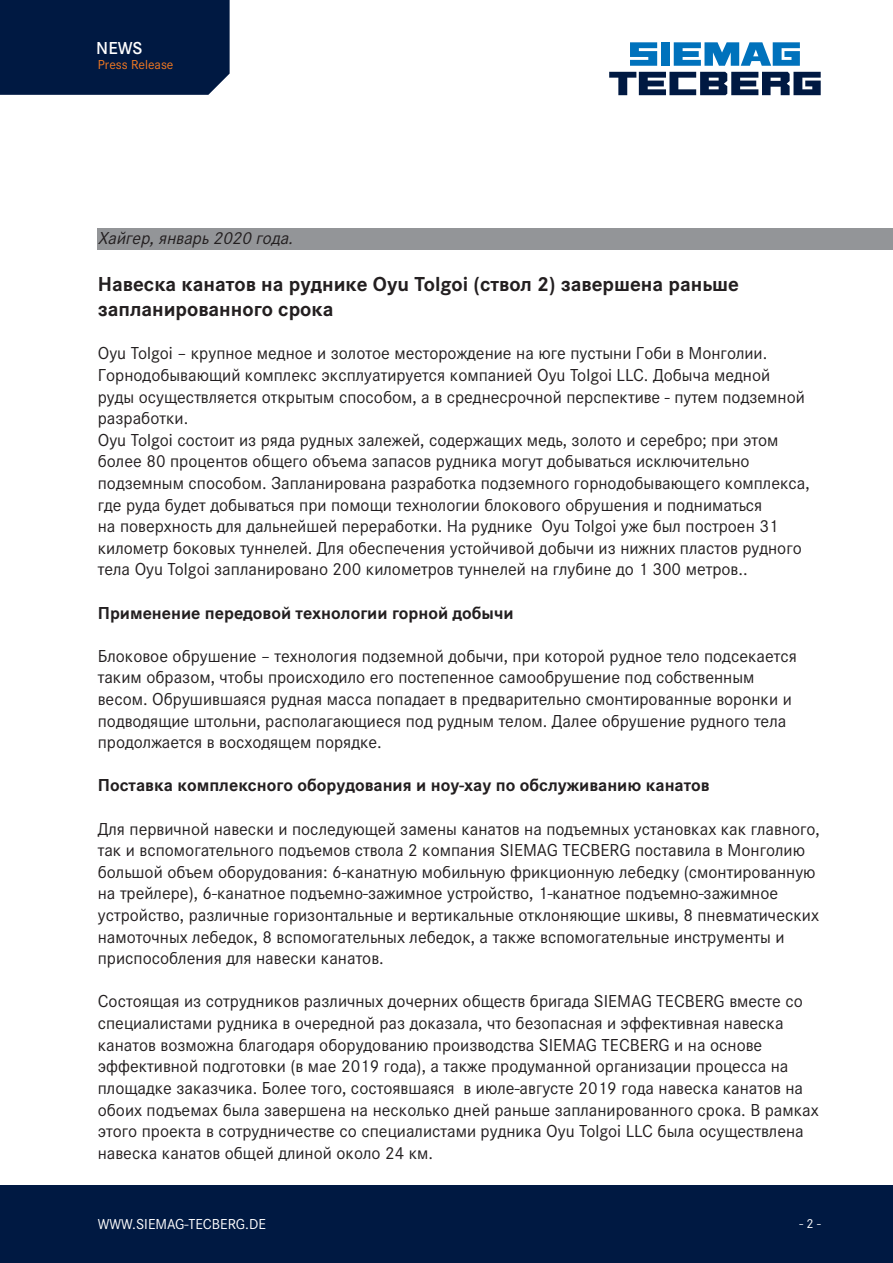
<style>
.page{position:relative;width:893px;height:1263px;background:#fff}
.page>*{position:absolute;margin:0;border:0;box-sizing:border-box;transform-origin:0 0}
.t1{font:700 21px/25.2px "Corporate S";color:#231f20}
.t2{font:18px/21.6px "Corporate S";color:#231f20}
.t3{font:700 18px "Corporate S";color:#231f20}
.t4{font:italic 18px "Corporate S";color:#231f20}
.t5{font:600 18px "Corporate S";color:#fff}
.t6{font:15px "Corporate S";color:#fff}
.t7{font:13.5px "Corporate S";color:#f47921}
.t8{font:13.5px "Corporate S";color:#fff}
</style>
<div class="page">
<div style="left:0;top:1185px;width:893px;height:78px;background:#001942"></div>
<div style="left:98px;top:228px;width:795px;height:22px;background:#939598"></div>
<div style="left:0;top:0;width:230px;height:95px;background:#001942"></div>
<svg style="left:609px;top:72px;width:212px;height:23px"></svg>
<svg style="left:630px;top:42px;width:27px;height:24px"></svg>
<div style="left:661px;top:42px;width:9px;height:24px;background:#0072bc"></div>
<svg style="left:674px;top:42px;width:126px;height:24px"></svg>
<p class="t5" style="left:96px;top:34px;width:48px">NEWS</p>
<p class="t7" style="left:98px;top:55px;width:77px">Press Release</p>
<p class="t4" style="left:98px;top:225px;width:202px">Хайгер,январь2020 года.</p>
<p class="t1" style="left:98px;top:270px;width:643px">Навеска канатов на руднике Oyu Tolgoi (ствол 2) завершена раньше запланированного срока</p>
<p class="t2" style="left:98px;top:341px;width:713px">Oyu Tolgoi – крупное медное и золотое месторождение на юге пустыни Гоби в Монголии.<br>Горнодобывающий комплекс эксплуатируется компанией Oyu Tolgoi LLC. Добыча медной руды осуществляется открытым способом, а в среднесрочной перспективе - путем подземной разработки.<br>Oyu Tolgoi состоит из ряда рудных залежей, содержащих медь, золото и серебро; при этом более 80 процентов общего объема запасов рудника могут добываться исключительно подземным способом. Запланирована разработка подземного горнодобывающего комплекса, где руда будет добываться при помощи технологии блокового обрушения и подниматься<br>на поверхность для дальнейшей переработки. На руднике Oyu Tolgoi уже был построен 31 километр боковых туннелей. Для обеспечения устойчивой добычи из нижних пластов рудного тела Oyu Tolgoi запланировано 200 километров туннелей на глубине до 1 300 метров..</p>
<p class="t3" style="left:98px;top:598px;width:417px">Применение передовой технологии горной добычи</p>
<p class="t2" style="left:98px;top:644px;width:701px">Блоковое обрушение – технология подземной добычи, при которой рудное тело подсекается таким образом, чтобы происходило его постепенное самообрушение под собственным весом. Обрушившаяся рудная масса попадает в предварительно смонтированные воронки и подводящие штольни, располагающиеся под рудным телом. Далее обрушение рудного тела продолжается в восходящем порядке.</p>
<p class="t3" style="left:98px;top:771px;width:613px">Поставка комплексного оборудования и ноу-хау по обслуживанию канатов</p>
<p class="t2" style="left:98px;top:816px;width:724px">Для первичной навески и последующей замены канатов на подъемных установках как главного, так и вспомогательного подъемов ствола 2 компания SIEMAG TECBERG поставила в Монголию большой объем оборудования: 6-канатную мобильную фрикционную лебедку (смонтированную на трейлере), 6-канатное подъемно-зажимное устройство, 1-канатное подъемно-зажимное устройство, различные горизонтальные и вертикальные отклоняющие шкивы, 8 пневматических намоточных лебедок, 8 вспомогательных лебедок, а также вспомогательные инструменты и приспособления для навески канатов.</p>
<p class="t2" style="left:98px;top:989px;width:722px">Состоящая из сотрудников различных дочерних обществ бригада SIEMAG TECBERG вместе со специалистами рудника в очередной раз доказала, что безопасная и эффективная навеска канатов возможна благодаря оборудованию производства SIEMAG TECBERG и на основе эффективной подготовки (в мае 2019 года), а также продуманной организации процесса на площадке заказчика. Более того, состоявшаяся в июле-августе 2019 года навеска канатов на обоих подъемах была завершена на несколько дней раньше запланированного срока. В рамках этого проекта в сотрудничестве со специалистами рудника Oyu Tolgoi LLC была осуществлена навеска канатов общей длиной около 24 км.</p>
<p class="t6" style="left:98px;top:1213px;width:170px">WWW.SIEMAG-TECBERG.DE</p>
<p class="t8" style="left:799px;top:1213px;width:23px">- 2 -</p>
</div>
